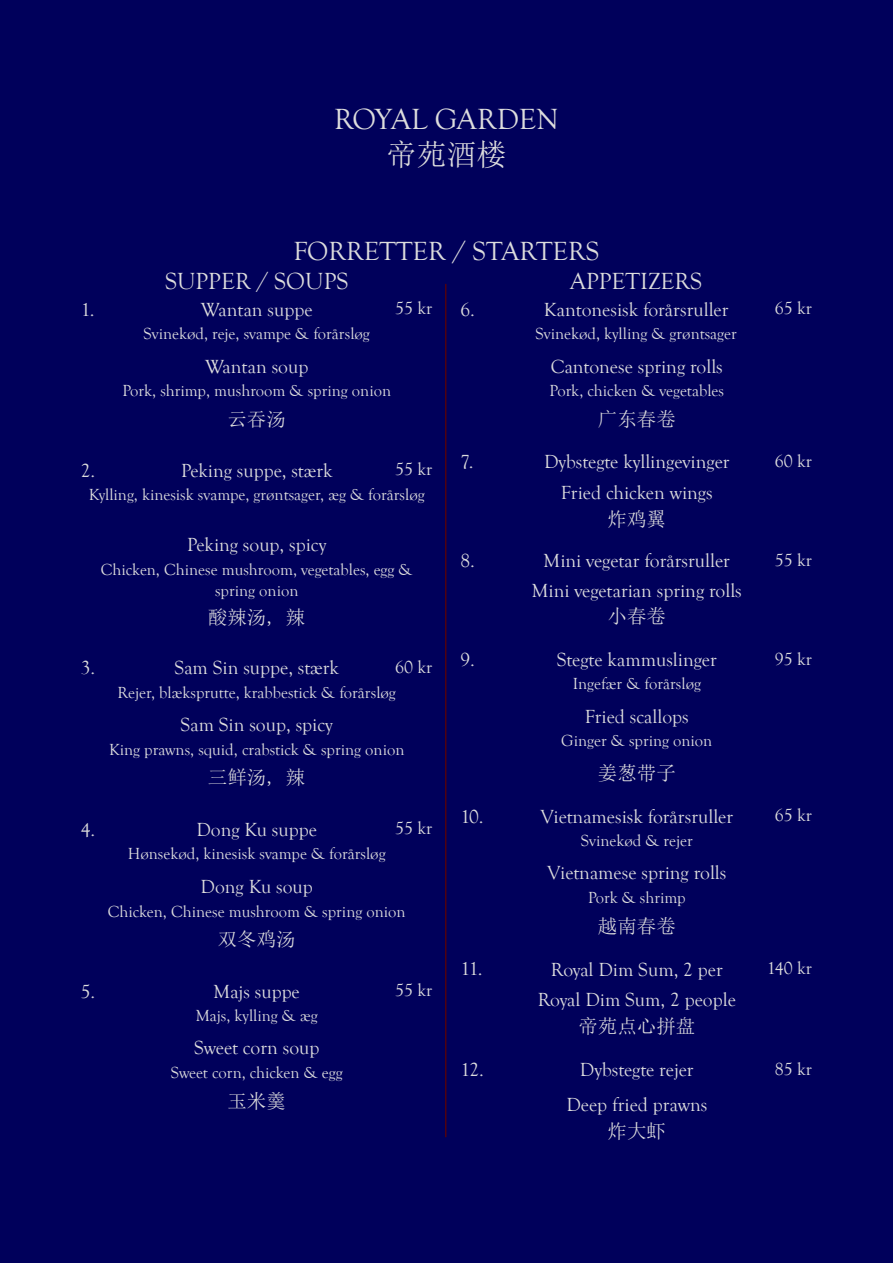
<style>
.page{position:relative;width:893px;height:1263px;background:#fff}
.page>*{position:absolute;margin:0;border:0;box-sizing:border-box;transform-origin:0 0}
.t1{font:30px "Goudy Old Style T";color:#ddd}
.t2{font:30px "Sim Sun";color:#ddd}
.t3{font:27px "Goudy Old Style T";color:#ddd}
.t4{font:24px "Goudy Old Style T";color:#ddd}
.t5{font:19.5px "Goudy Old Style T";color:#ddd}
.t6{font:19.5px "Sim Sun";color:#ddd}
.t7{font:18px "Goudy Old Style T";color:#ddd}
.t8{font:16.5px/21px "Goudy Old Style T";color:#ddd;text-align:center}
</style>
<div class="page">
<div style="left:0;top:0;width:881px;height:1263px;background:#00005b"></div>
<div style="left:881px;top:0;width:12px;height:1263px;background:#00005b"></div>
<hr style="left:445px;top:284px;width:1px;height:853px;background:#4f0111">
<p class="t1" style="left:334px;top:103px;width:226px">ROYAL GARDEN</p>
<p class="t2" style="left:386px;top:139px;width:121px">帝苑酒楼</p>
<p class="t3" style="left:293px;top:237px;width:307px">FORRETTER / STARTERS</p>
<p class="t4" style="left:165px;top:268px;width:185px">SUPPER / SOUPS</p>
<p class="t4" style="left:570px;top:268px;width:134px">APPETIZERS</p>
<p class="t5" style="left:201px;top:299px;width:113px">Wantan suppe</p>
<p class="t8" style="left:144px;top:324px;width:228px">Svinekød, reje, svampe &amp; forårsløg</p>
<p class="t5" style="left:205px;top:355px;width:105px">Wantan soup</p>
<p class="t8" style="left:122px;top:380px;width:270px">Pork, shrimp, mushroom &amp; spring onion</p>
<p class="t6" style="left:227px;top:410px;width:60px">云吞汤</p>
<p class="t5" style="left:181px;top:460px;width:153px">Peking suppe, stærk</p>
<p class="t8" style="left:89px;top:485px;width:337px">Kylling, kinesisk svampe, grøntsager, æg &amp; forårsløg</p>
<p class="t5" style="left:187px;top:534px;width:141px">Peking soup, spicy</p>
<p class="t8" style="left:101px;top:559px;width:313px">Chicken, Chinese mushroom, vegetables, egg &amp; spring onion</p>
<p class="t6" style="left:208px;top:607px;width:99px">酸辣汤, 辣</p>
<p class="t7" style="left:395px;top:299px;width:39px">55 kr</p>
<p class="t5" style="left:460px;top:299px;width:16px">6.</p>
<p class="t5" style="left:544px;top:299px;width:186px">Kantonesisk forårsruller</p>
<p class="t8" style="left:536px;top:324px;width:203px">Svinekød, kylling &amp; grøntsager</p>
<p class="t5" style="left:551px;top:355px;width:174px">Cantonese spring rolls</p>
<p class="t8" style="left:550px;top:380px;width:176px">Pork, chicken &amp; vegetables</p>
<p class="t6" style="left:598px;top:410px;width:79px">广东春卷</p>
<p class="t5" style="left:460px;top:451px;width:15px">7.</p>
<p class="t5" style="left:544px;top:451px;width:187px">Dybstegte kyllingevinger</p>
<p class="t5" style="left:561px;top:482px;width:153px">Fried chicken wings</p>
<p class="t6" style="left:608px;top:509px;width:60px">炸鸡翼</p>
<p class="t5" style="left:460px;top:550px;width:16px">8.</p>
<p class="t5" style="left:544px;top:550px;width:188px">Mini vegetar forårsruller</p>
<p class="t5" style="left:532px;top:580px;width:212px">Mini vegetarian spring rolls</p>
<p class="t6" style="left:608px;top:607px;width:60px">小春卷</p>
<p class="t5" style="left:460px;top:649px;width:16px">9.</p>
<p class="t5" style="left:557px;top:649px;width:162px">Stegte kammuslinger</p>
<p class="t8" style="left:573px;top:674px;width:130px">Ingefær &amp; forårsløg</p>
<p class="t5" style="left:585px;top:705px;width:106px">Fried scallops</p>
<p class="t8" style="left:561px;top:731px;width:153px">Ginger &amp; spring onion</p>
<p class="t6" style="left:598px;top:763px;width:79px">姜葱带子</p>
<p class="t5" style="left:460px;top:805px;width:25px">10.</p>
<p class="t5" style="left:540px;top:805px;width:194px">Vietnamesisk forårsruller</p>
<p class="t8" style="left:581px;top:830px;width:113px">Svinekød &amp; rejer</p>
<p class="t5" style="left:547px;top:862px;width:181px">Vietnamese spring rolls</p>
<p class="t8" style="left:588px;top:887px;width:99px">Pork &amp; shrimp</p>
<p class="t6" style="left:598px;top:916px;width:79px">越南春卷</p>
<p class="t5" style="left:460px;top:958px;width:24px">11.</p>
<p class="t5" style="left:551px;top:958px;width:173px">Royal Dim Sum, 2 per</p>
<p class="t6" style="left:578px;top:1017px;width:118px">帝苑点心拼盘</p>
<p class="t5" style="left:81px;top:299px;width:15px">1.</p>
<p class="t7" style="left:395px;top:460px;width:39px">55 kr</p>
<p class="t5" style="left:81px;top:460px;width:16px">2.</p>
<p class="t7" style="left:395px;top:657px;width:39px">60 kr</p>
<p class="t5" style="left:81px;top:657px;width:16px">3.</p>
<p class="t5" style="left:175px;top:657px;width:166px">Sam Sin suppe, stærk</p>
<p class="t8" style="left:118px;top:682px;width:280px">Rejer, blæksprutte, krabbestick &amp; forårsløg</p>
<p class="t5" style="left:181px;top:714px;width:154px">Sam Sin soup, spicy</p>
<p class="t8" style="left:109px;top:739px;width:297px">King prawns, squid, crabstick &amp; spring onion</p>
<p class="t6" style="left:208px;top:768px;width:99px">三鲜汤, 辣</p>
<p class="t5" style="left:196px;top:819px;width:122px">Dong Ku suppe</p>
<p class="t8" style="left:128px;top:844px;width:259px">Hønsekød, kinesisk svampe &amp; forårsløg</p>
<p class="t5" style="left:201px;top:876px;width:114px">Dong Ku soup</p>
<p class="t8" style="left:108px;top:901px;width:299px">Chicken, Chinese mushroom &amp; spring onion</p>
<p class="t6" style="left:218px;top:929px;width:79px">双冬鸡汤</p>
<p class="t7" style="left:395px;top:819px;width:39px">55 kr</p>
<p class="t5" style="left:81px;top:819px;width:16px">4.</p>
<p class="t7" style="left:395px;top:980px;width:39px">55 kr</p>
<p class="t5" style="left:81px;top:980px;width:16px">5.</p>
<p class="t5" style="left:214px;top:980px;width:88px">Majs suppe</p>
<p class="t8" style="left:196px;top:1006px;width:123px">Majs, kylling &amp; æg</p>
<p class="t5" style="left:194px;top:1037px;width:127px">Sweet corn soup</p>
<p class="t8" style="left:171px;top:1062px;width:173px">Sweet corn, chicken &amp; egg</p>
<p class="t6" style="left:227px;top:1091px;width:60px">玉米羹</p>
<p class="t5" style="left:538px;top:989px;width:200px">Royal Dim Sum, 2 people</p>
<p class="t5" style="left:460px;top:1059px;width:25px">12.</p>
<p class="t5" style="left:580px;top:1059px;width:115px">Dybstegte rejer</p>
<p class="t5" style="left:566px;top:1094px;width:142px">Deep fried prawns</p>
<p class="t6" style="left:608px;top:1121px;width:60px">炸大虾</p>
<p class="t7" style="left:775px;top:299px;width:39px">65 kr</p>
<p class="t7" style="left:775px;top:451px;width:39px">60 kr</p>
<p class="t7" style="left:775px;top:550px;width:39px">55 kr</p>
<p class="t7" style="left:775px;top:649px;width:39px">95 kr</p>
<p class="t7" style="left:775px;top:805px;width:39px">65 kr</p>
<p class="t7" style="left:767px;top:958px;width:47px">140 kr</p>
<p class="t7" style="left:775px;top:1059px;width:39px">85 kr</p>
</div>
